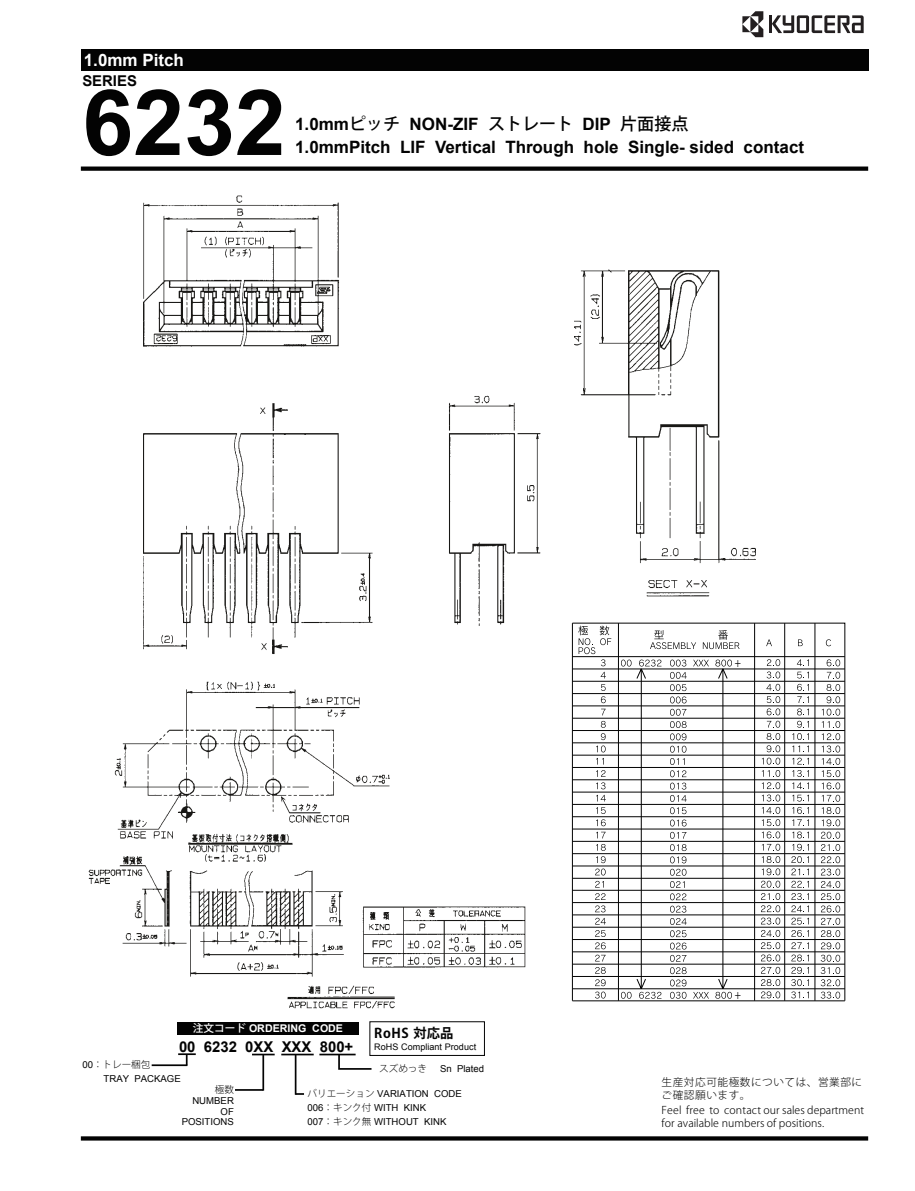
<style>
.page{position:relative;width:915px;height:1191px;background:#fff}
.page>*{position:absolute;margin:0;border:0;box-sizing:border-box;transform-origin:0 0}
.t1{font:700 91.35px "Arial";color:#030303}
.t2{font:700 16.95px/23.4px "Arial";color:#030303}
.t3{font:700 16.95px "Arial";color:#fff}
.t4{font:700 14.85px "Arial";color:#030303}
.t5{font:13.35px "Koz Go Pro Bold 90 pv RKSJ H";letter-spacing:.04em;color:#030303}
.t6{font:11.55px "Koz Go Pro Regular 90 pv RKSJ H";color:#030303;scale:.8 1}
.t7{font:10.65px/12.8px "Koz Go Pro Light 90 pv RKSJ H";color:#030303}
.t8{font:10.65px/12.8px "Koz Go Pro Light 90 pv RKSJ H";letter-spacing:.05em;color:#030303}
.t9{font:700 10.65px "Arial";color:#fff}
.t10{font:9.6px/10.6px "Arial";color:#030303;text-align:right}
.t11{font:9.6px "Koz Go Pro Light 90 pv RKSJ H";color:#030303}
.t12{font:9px "Arial";letter-spacing:.005em;color:#030303}
.s1{font-family:"Koz Go Pro Medium 90 pv RKSJ H";font-weight:400}
.s2{font-family:"Koz Go Pro Light 90 pv RKSJ H"}
.s3{font-family:"Arial"}
</style>
<div class="page">
<div style="left:81px;top:166px;width:786px;height:5px;background:#030303"></div>
<svg style="left:81px;top:1136px;width:786px;height:4px;background:#181818"></svg>
<img style="left:114px;top:195px;width:427px;height:656px">
<hr style="left:252px;top:1053px;width:22px;height:2px;background:#030303">
<svg style="left:235px;top:1089px;width:27px;height:1px"></svg>
<hr style="left:262px;top:1055px;width:2px;height:35px;background:#030303">
<hr style="left:281px;top:1053px;width:32px;height:2px;background:#030303">
<hr style="left:319px;top:1053px;width:36px;height:2px;background:#030303">
<hr style="left:295px;top:1055px;width:1px;height:39px;background:#030303">
<img style="left:88px;top:851px;width:438px;height:158px">
<svg style="left:571px;top:622px;width:274px;height:379px"></svg>
<svg style="left:649px;top:630px;width:47px;height:19px"></svg>
<svg style="left:702px;top:630px;width:37px;height:19px"></svg>
<svg style="left:766px;top:639px;width:5px;height:7px"></svg>
<svg style="left:797px;top:639px;width:5px;height:7px"></svg>
<svg style="left:825px;top:639px;width:5px;height:7px"></svg>
<svg style="left:578px;top:625px;width:33px;height:41px"></svg>
<svg style="left:600px;top:672px;width:5px;height:6px"></svg>
<svg style="left:600px;top:684px;width:5px;height:31px"></svg>
<svg style="left:595px;top:721px;width:10px;height:31px"></svg>
<svg style="left:595px;top:758px;width:8px;height:6px"></svg>
<svg style="left:595px;top:770px;width:10px;height:19px"></svg>
<svg style="left:595px;top:795px;width:10px;height:6px"></svg>
<svg style="left:595px;top:807px;width:10px;height:31px"></svg>
<svg style="left:595px;top:844px;width:10px;height:31px"></svg>
<svg style="left:595px;top:881px;width:8px;height:6px"></svg>
<svg style="left:595px;top:893px;width:10px;height:31px"></svg>
<svg style="left:595px;top:930px;width:10px;height:31px"></svg>
<svg style="left:594px;top:967px;width:11px;height:31px"></svg>
<svg style="left:669px;top:659px;width:17px;height:7px"></svg>
<svg style="left:692px;top:659px;width:16px;height:7px"></svg>
<svg style="left:669px;top:672px;width:17px;height:31px"></svg>
<svg style="left:669px;top:709px;width:17px;height:6px"></svg>
<svg style="left:669px;top:721px;width:17px;height:31px"></svg>
<svg style="left:669px;top:758px;width:17px;height:31px"></svg>
<svg style="left:669px;top:795px;width:17px;height:31px"></svg>
<svg style="left:669px;top:832px;width:17px;height:6px"></svg>
<svg style="left:669px;top:844px;width:17px;height:31px"></svg>
<svg style="left:669px;top:881px;width:17px;height:31px"></svg>
<svg style="left:669px;top:918px;width:17px;height:31px"></svg>
<svg style="left:669px;top:955px;width:17px;height:6px"></svg>
<svg style="left:669px;top:967px;width:17px;height:31px"></svg>
<svg style="left:692px;top:992px;width:16px;height:6px"></svg>
<svg style="left:766px;top:659px;width:14px;height:19px"></svg>
<svg style="left:766px;top:684px;width:14px;height:43px"></svg>
<svg style="left:761px;top:733px;width:19px;height:31px"></svg>
<svg style="left:761px;top:770px;width:19px;height:31px"></svg>
<svg style="left:761px;top:807px;width:19px;height:43px"></svg>
<svg style="left:760px;top:856px;width:20px;height:31px"></svg>
<svg style="left:760px;top:893px;width:20px;height:31px"></svg>
<svg style="left:760px;top:930px;width:20px;height:43px"></svg>
<svg style="left:760px;top:979px;width:20px;height:19px"></svg>
<svg style="left:796px;top:659px;width:12px;height:19px"></svg>
<svg style="left:796px;top:684px;width:12px;height:31px"></svg>
<svg style="left:796px;top:721px;width:12px;height:6px"></svg>
<svg style="left:792px;top:733px;width:16px;height:31px"></svg>
<svg style="left:792px;top:770px;width:16px;height:31px"></svg>
<svg style="left:792px;top:807px;width:16px;height:31px"></svg>
<svg style="left:792px;top:844px;width:16px;height:6px"></svg>
<svg style="left:791px;top:856px;width:17px;height:31px"></svg>
<svg style="left:791px;top:893px;width:17px;height:31px"></svg>
<svg style="left:791px;top:930px;width:17px;height:31px"></svg>
<svg style="left:791px;top:967px;width:17px;height:6px"></svg>
<svg style="left:790px;top:979px;width:18px;height:19px"></svg>
<svg style="left:826px;top:659px;width:13px;height:19px"></svg>
<svg style="left:821px;top:684px;width:18px;height:31px"></svg>
<svg style="left:821px;top:721px;width:18px;height:31px"></svg>
<svg style="left:821px;top:758px;width:18px;height:43px"></svg>
<svg style="left:820px;top:807px;width:19px;height:31px"></svg>
<svg style="left:820px;top:844px;width:19px;height:31px"></svg>
<svg style="left:820px;top:881px;width:19px;height:43px"></svg>
<svg style="left:820px;top:930px;width:19px;height:31px"></svg>
<svg style="left:820px;top:967px;width:19px;height:31px"></svg>
<svg style="left:620px;top:659px;width:41px;height:339px"></svg>
<svg style="left:715px;top:659px;width:25px;height:339px"></svg>
<img style="left:574px;top:269px;width:182px;height:328px">
<div style="left:177px;top:1021px;width:182px;height:13px;background:#030303"></div>
<hr style="left:152px;top:1064px;width:35px;height:2px;background:#030303">
<svg style="left:178px;top:1053px;width:18px;height:12px"></svg>
<svg style="left:337px;top:1053px;width:36px;height:17px"></svg>
<div style="left:734px;top:659px;width:7px;height:8px;background:#fff"></div>
<div style="left:734px;top:991px;width:7px;height:8px;background:#fff"></div>
<div style="left:81px;top:50px;width:786px;height:21px;background:#030303"></div>
<div style="left:278px;top:435px;width:42px;height:25px;background:#fff"></div>
<hr style="left:768px;top:15px;width:3px;height:18px;background:#231f20">
<svg style="left:771px;top:15px;width:92px;height:18px"></svg>
<svg style="left:742px;top:11px;width:21px;height:26px"></svg>
<h2 class="t3" style="left:84px;top:51px;width:102px">1.0mm Pitch</h2>
<h3 class="t4" style="left:82px;top:72px;width:56px">SERIES</h3>
<h1 class="t1" style="left:82px;top:72px;width:205px">6232</h1>
<h2 class="t2" style="left:295px;top:112px;width:510px">1.0mm<span class="s1">ピッチ</span> NON-ZIF <span class="s1">ストレート</span> DIP <span class="s1">片面接点<br></span>1.0mmPitch LIF Vertical Through hole Single- sided contact</h2>
<p class="t6" style="left:734px;top:658px;width:9px">+</p>
<p class="t6" style="left:734px;top:990px;width:9px">+</p>
<p class="t9" style="left:193px;top:1022px;width:152px"><span class="s1">注文コード</span> ORDERING CODE</p>
<h3 class="t5" style="left:374px;top:1028px;width:80px">RoHS 対応品</h3>
<p class="t12" style="left:374px;top:1041px;width:103px">RoHS Compliant Product</p>
<h3 class="t4" style="left:179px;top:1038px;width:176px">00 6232 0XX XXX 800+</h3>
<p class="t11" style="left:215px;top:1086px;width:21px">極数</p>
<p class="t10" style="left:182px;top:1095px;width:54px">NUMBER<br>OF<br>POSITIONS</p>
<p class="t10" style="left:307px;top:1087px;width:156px;line-height:13.8px;text-align:left"><span class="s2">バリエーション</span> VARIATION CODE<br>006<span class="s2">：キンク付</span> WITH KINK<br>007<span class="s2">：キンク無</span> WITHOUT KINK</p>
<p class="t11" style="left:82px;top:1061px;width:70px"><span class="s3">00</span>：トレー梱包</p>
<p class="t10" style="left:104px;top:1073px;width:79px">TRAY PACKAGE</p>
<p class="t11" style="left:379px;top:1065px;width:49px">スズめっき</p>
<p class="t10" style="left:440px;top:1063px;width:46px">Sn Plated</p>
<p class="t8" style="left:661px;top:1077px;width:202px">生産対応可能極数については、営業部にご確認願います。</p>
<p class="t7" style="left:661px;top:1105px;width:204px">Feel free to contact our sales department for available numbers of positions.</p>
</div>
